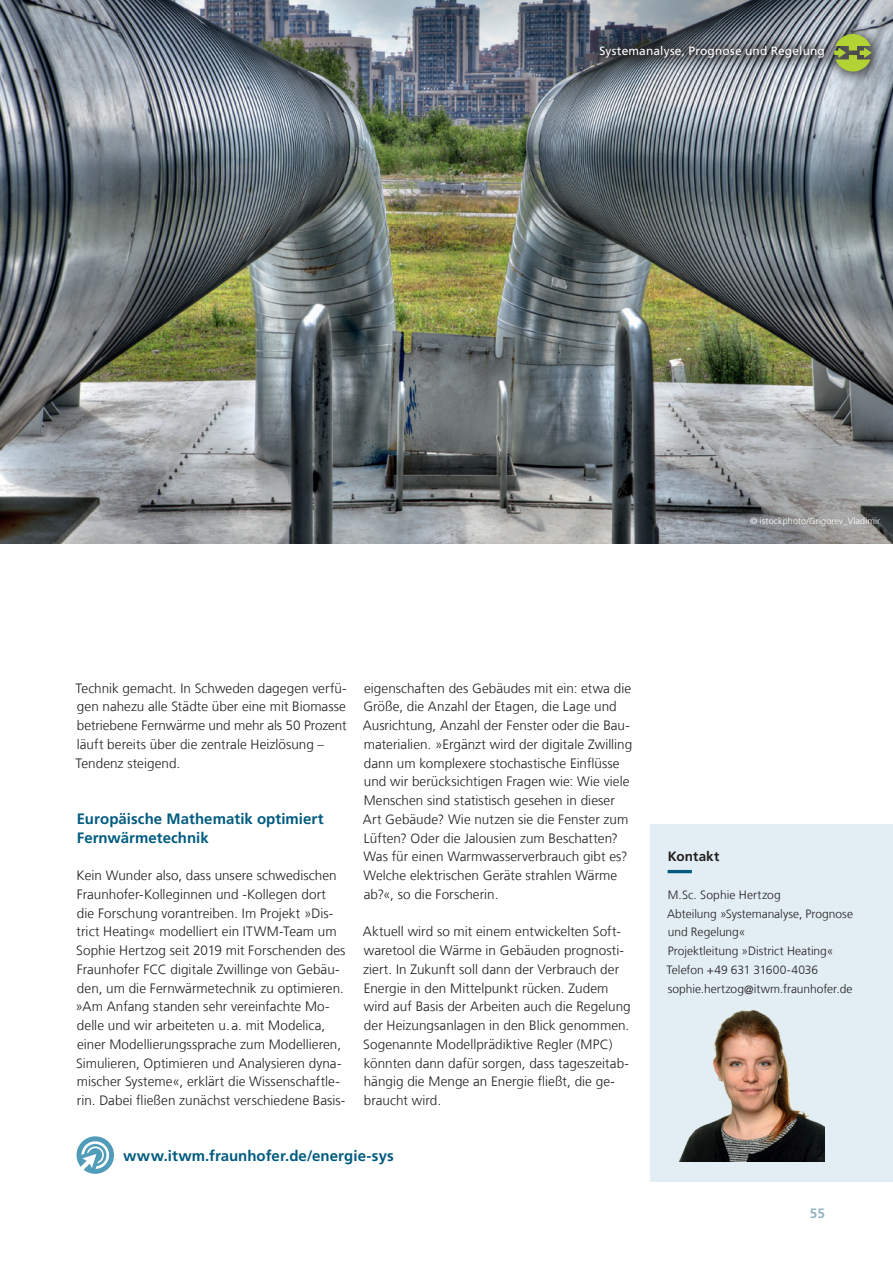
<style>
.page{position:relative;width:893px;height:1263px;background:#fff}
.page>*{position:absolute;margin:0;border:0;box-sizing:border-box;transform-origin:0 0}
.Zwischenueberschrift{font:700 15px/18.8px "Frutiger LT Com";letter-spacing:.005em;color:#005b7f}
.Fliesstext_9_12_5_sc{font:300 13.5px/18.8px "Frutiger LT Com";letter-spacing:.005em;color:#231f20}
.Infokasten_klein_Ueb{font:700 13.5px "Frutiger LT Com";letter-spacing:.005em;color:#231f20}
.t1{font:700 13.5px "Frutiger LT Com";color:#93b3c3}
.Infokasten_klein_Fli{font:300 12px/18.8px "Frutiger LT Com";color:#231f20}
.Kolumne{font:12px "Frutiger LT Com";letter-spacing:.01em;color:#fff}
._12_Grafiktext{font:300 9px "Frutiger LT Com";letter-spacing:.015em;color:#fff}
</style>
<div class="page">
<img style="left:0;top:0;width:893px;height:543px">
<svg style="left:76px;top:1136px;width:38px;height:38px"></svg>
<div style="left:587px;top:21px;width:297px;height:64px;background:#231f20;opacity:.75"></div>
<svg style="left:834px;top:34px;width:38px;height:38px"></svg>
<div style="left:651px;top:824px;width:242px;height:357px;background:#e2eef4"></div>
<svg style="left:668px;top:870px;width:24px;height:3px"></svg>
<img style="left:679px;top:1009px;width:146px;height:152px">
<p class="Kolumne" style="left:600px;top:44px;width:227px">Systemanalyse, Prognose und Regelung</p>
<p class="_12_Grafiktext" style="left:750px;top:515px;width:132px">© istockphoto/Grigorev_Vladimir</p>
<p class="Fliesstext_9_12_5_sc" style="left:75px;top:679px;width:273px">Technik gemacht. In Schweden dagegen verfü&shy;gen nahezu alle Städte über eine mit Biomasse betriebene Fernwärme und mehr als 50 Prozent läuft bereits über die zentrale Heizlösung – Tendenz steigend.</p>
<p class="Zwischenueberschrift" style="left:77px;top:809px;width:249px">Europäische Mathematik optimiert<br>Fernwärmetechnik</p>
<p class="Fliesstext_9_12_5_sc" style="left:76px;top:866px;width:271px">Kein Wunder also, dass unsere schwedischen Fraunhofer-Kolleginnen und -Kollegen dort die Forschung vorantreiben. Im Projekt »Dis&shy;trict Heating« modelliert ein ITWM-Team um Sophie Hertzog seit 2019 mit Forschenden des Fraunhofer FCC digitale Zwillinge von Gebäu&shy;den, um die Fernwärmetechnik zu optimieren. »Am Anfang standen sehr vereinfachte Mo&shy;delle und wir arbeiteten u. a. mit Modelica, einer Modellierungssprache zum Modellieren, Simulieren, Optimieren und Analysieren dyna&shy;mischer Systeme«, erklärt die Wissenschaftle&shy;rin. Dabei fließen zunächst verschiedene Basis-</p>
<p class="Fliesstext_9_12_5_sc" style="left:363px;top:679px;width:271px">eigenschaften des Gebäudes mit ein: etwa die Größe, die Anzahl der Etagen, die Lage und Ausrichtung, Anzahl der Fenster oder die Bau&shy;materialien. »Ergänzt wird der digitale Zwilling dann um komplexere stochastische Einflüsse und wir berücksichtigen Fragen wie: Wie viele Menschen sind statistisch gesehen in dieser Art Gebäude? Wie nutzen sie die Fenster zum Lüften? Oder die Jalousien zum Beschatten?<br>Was für einen Warmwasserverbrauch gibt es?<br>Welche elektrischen Geräte strahlen Wärme ab?«, so die Forscherin.</p>
<p class="Fliesstext_9_12_5_sc" style="left:363px;top:922px;width:269px">Aktuell wird so mit einem entwickelten Soft&shy;waretool die Wärme in Gebäuden prognosti&shy;ziert. In Zukunft soll dann der Verbrauch der Energie in den Mittelpunkt rücken. Zudem wird auf Basis der Arbeiten auch die Regelung der Heizungsanlagen in den Blick genommen.<br>Sogenannte Modellprädiktive Regler (MPC) könnten dann dafür sorgen, dass tageszeitab&shy;hängig die Menge an Energie fließt, die ge&shy;braucht wird.</p>
<p class="Zwischenueberschrift" style="left:123px;top:1147px;width:272px">www.itwm.fraunhofer.de/energie-sys</p>
<p class="Infokasten_klein_Ueb" style="left:668px;top:849px;width:53px">Kontakt</p>
<p class="Infokasten_klein_Fli" style="left:668px;top:885px;width:114px">M.Sc. Sophie Hertzog</p>
<p class="Infokasten_klein_Fli" style="left:667px;top:904px;width:187px">Abteilung »Systemanalyse, Prognose und Regelung«</p>
<p class="Infokasten_klein_Fli" style="left:668px;top:942px;width:167px">Projektleitung »District Heating«</p>
<p class="Infokasten_klein_Fli" style="left:667px;top:960px;width:153px">Telefon +49 631 31600-4036</p>
<p class="Infokasten_klein_Fli" style="left:668px;top:979px;width:186px">sophie.hertzog@itwm.fraunhofer.de</p>
<p class="t1" style="left:810px;top:1205px;width:17px">55</p>
</div>
